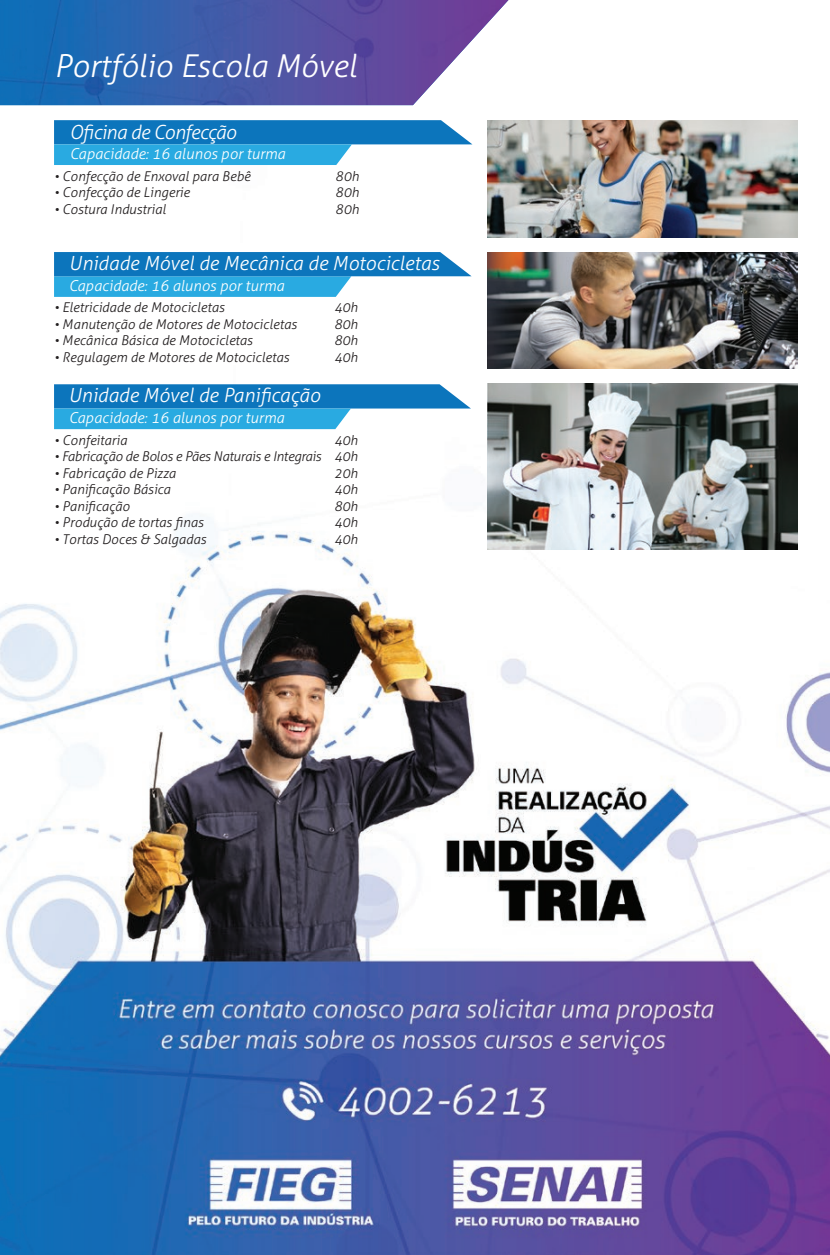
<style>
.page{position:relative;width:830px;height:1255px;background:#fff}
.page>*{position:absolute;margin:0;border:0;box-sizing:border-box;transform-origin:0 0}
.t1{font:italic 300 31.5px "Aller";color:#fff}
.t2{font:italic 300 19.5px "Aller";color:#fff}
.t3{font:italic 300 19.5px "Aller";letter-spacing:-.03em;color:#fff}
.t4{font:italic 300 15px "Aller";color:#fff}
.t5{font:italic 300 13.5px/16.5px "Aller";color:#231f20;text-align:justify}
.t6{font:italic 300 13.5px "Aller";letter-spacing:-.02em;color:#231f20}
</style>
<div class="page">
<img style="left:0;top:0;width:829px;height:1254px">
<svg style="left:54px;top:384px;width:416px;height:45px"></svg>
<img style="left:487px;top:252px;width:310px;height:116px">
<img style="left:487px;top:120px;width:310px;height:117px">
<img style="left:487px;top:383px;width:310px;height:166px">
<svg style="left:54px;top:252px;width:417px;height:45px"></svg>
<svg style="left:54px;top:120px;width:418px;height:45px"></svg>
<img style="left:0;top:0;width:508px;height:105px">
<h1 class="t1" style="left:54px;top:47px;width:304px">Portfólio Escola Móvel</h1>
<h2 class="t3" style="left:69px;top:120px;width:168px">Oficina de Confecção</h2>
<p class="t4" style="left:70px;top:145px;width:217px">Capacidade: 16 alunos por turma</p>
<p class="t5" style="left:54px;top:168px;width:198px">• Confecção de Enxoval para Bebê</p>
<p class="t5" style="left:54px;top:184px;width:137px">• Confecção de Lingerie</p>
<p class="t5" style="left:54px;top:201px;width:113px">• Costura Industrial</p>
<p class="t5" style="left:335px;top:168px;width:25px">80h 80h 80h</p>
<h2 class="t2" style="left:69px;top:251px;width:372px">Unidade Móvel de Mecânica de Motocicletas</h2>
<p class="t4" style="left:69px;top:277px;width:217px">Capacidade: 16 alunos por turma</p>
<p class="t5" style="left:54px;top:299px;width:172px">• Eletricidade de Motocicletas</p>
<p class="t5" style="left:54px;top:316px;width:244px">• Manutenção de Motores de Motocicletas</p>
<p class="t5" style="left:54px;top:332px;width:200px">• Mecânica Básica de Motocicletas</p>
<p class="t5" style="left:54px;top:349px;width:236px">• Regulagem de Motores de Motocicletas</p>
<h2 class="t2" style="left:68px;top:383px;width:253px">Unidade Móvel de Panificação</h2>
<p class="t4" style="left:69px;top:409px;width:217px">Capacidade: 16 alunos por turma</p>
<p class="t5" style="left:54px;top:431px;width:74px">• Confeitaria</p>
<p class="t6" style="left:54px;top:448px;width:269px">• Fabricação de Bolos e Pães Naturais e Integrais</p>
<p class="t5" style="left:54px;top:464px;width:123px">• Fabricação de Pizza</p>
<p class="t5" style="left:54px;top:481px;width:118px">• Panificação Básica</p>
<p class="t5" style="left:54px;top:497px;width:77px">• Panificação</p>
<p class="t5" style="left:54px;top:514px;width:151px">• Produção de tortas finas</p>
<p class="t5" style="left:54px;top:530px;width:153px">• Tortas Doces &amp; Salgadas</p>
<p class="t5" style="left:334px;top:299px;width:25px">40h 80h 80h 40h</p>
<p class="t5" style="left:334px;top:431px;width:25px">40h 40h 20h 40h 80h 40h 40h</p>
</div>
